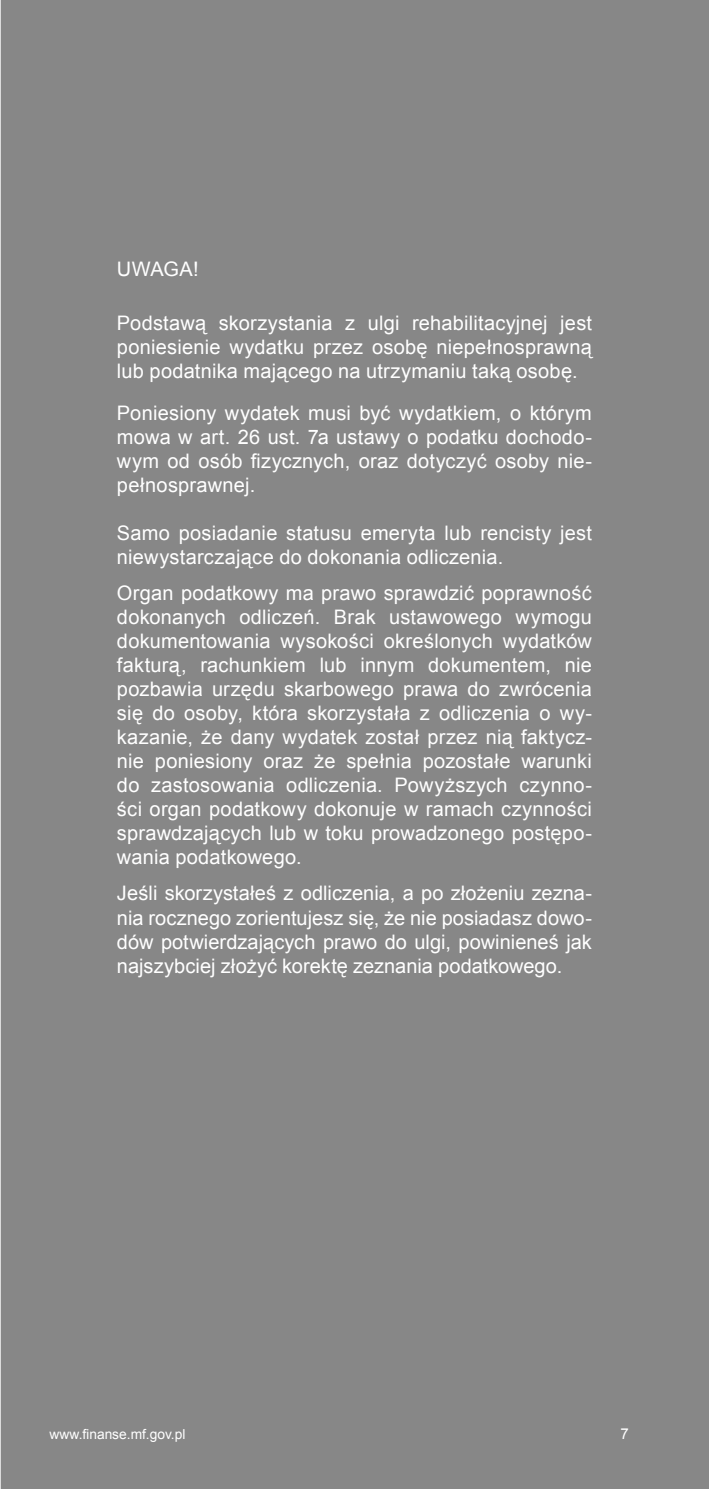
<style>
.page{position:relative;width:709px;height:1489px;background:#fff}
.page>*{position:absolute;margin:0;border:0;box-sizing:border-box;transform-origin:0 0}
.t1{font:20px/24px "Arial";letter-spacing:.01em;color:#fff;text-align:justify}
.t2{font:15px "Arial";color:#fff}
.t3{font:13.75px "Arial";color:#fff}
</style>
<div class="page">
<div style="left:1px;top:0;width:708px;height:1488px;background:#878787"></div>
<p class="t1" style="left:117px;top:257px;width:83px">UWAGA!</p>
<p class="t1" style="left:117px;top:311px;width:476px">Podstawą skorzystania z ulgi rehabilitacyjnej jest poniesienie wydatku przez osobę niepełnosprawną lub podatnika mającego na utrzymaniu taką osobę.</p>
<p class="t1" style="left:117px;top:401px;width:476px">Poniesiony wydatek musi być wydatkiem, o którym mowa w art. 26 ust. 7a ustawy o podatku dochodo&shy;wym od osób fizycznych, oraz dotyczyć osoby nie&shy;pełnosprawnej.</p>
<p class="t1" style="left:117px;top:521px;width:476px">Samo posiadanie statusu emeryta lub rencisty jest niewystarczające do dokonania odliczenia.</p>
<p class="t1" style="left:117px;top:581px;width:476px">Organ podatkowy ma prawo sprawdzić poprawność dokonanych odliczeń. Brak ustawowego wymogu dokumentowania wysokości określonych wydatków fakturą, rachunkiem lub innym dokumentem, nie pozbawia urzędu skarbowego prawa do zwrócenia się do osoby, która skorzystała z odliczenia o wy&shy;kazanie, że dany wydatek został przez nią faktycz&shy;nie poniesiony oraz że spełnia pozostałe warunki do zastosowania odliczenia. Powyższych czynno&shy;ści organ podatkowy dokonuje w ramach czynności sprawdzających lub w toku prowadzonego postępo&shy;wania podatkowego.</p>
<p class="t1" style="left:117px;top:881px;width:476px">Jeśli skorzystałeś z odliczenia, a po złożeniu zezna&shy;nia rocznego zorientujesz się, że nie posiadasz dowo&shy;dów potwierdzających prawo do ulgi, powinieneś jak najszybciej złożyć korektę zeznania podatkowego.</p>
<p class="t3" style="left:50px;top:1425px;width:137px">www.finanse.mf.gov.pl</p>
<p class="t2" style="left:620px;top:1424px;width:10px">7</p>
</div>
